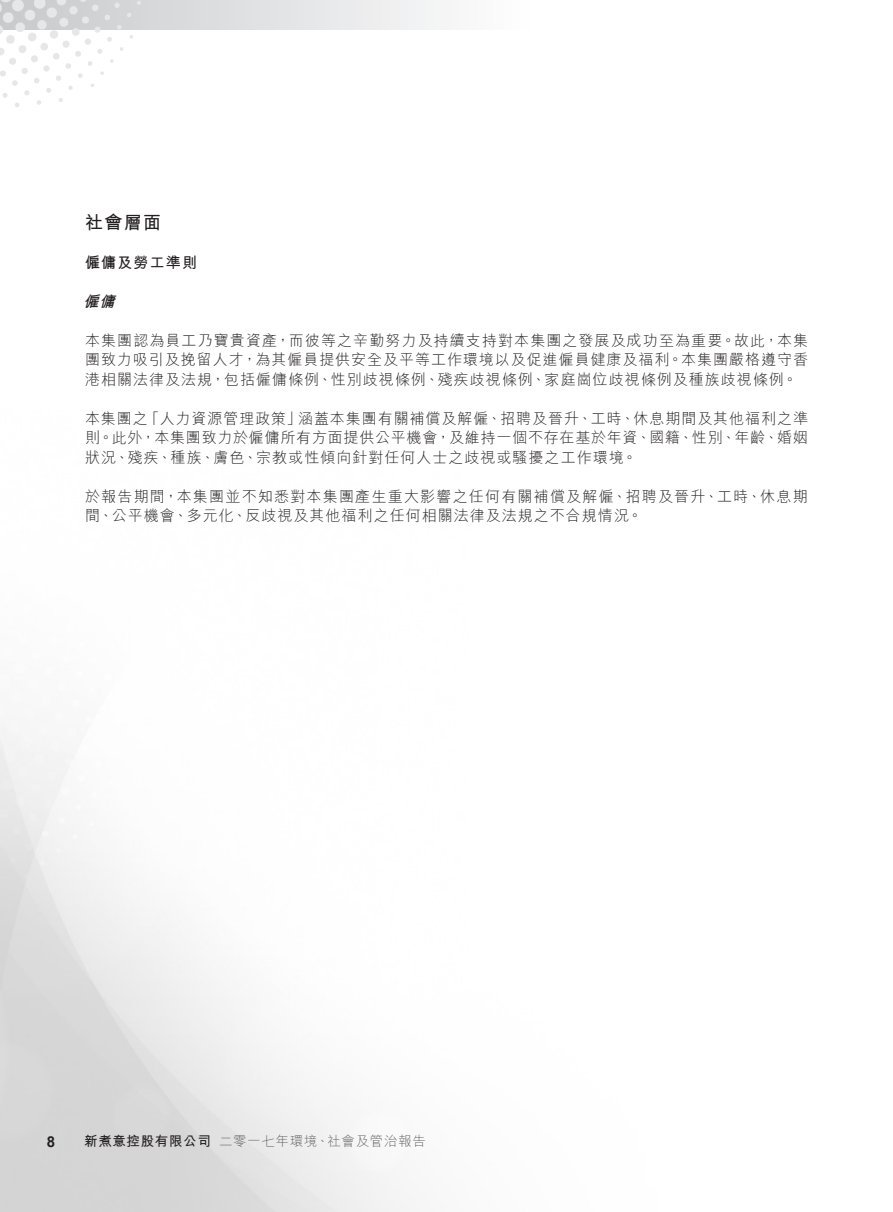
<style>
.page{position:relative;width:893px;height:1212px;background:#fff}
.page>*{position:absolute;margin:0;border:0;box-sizing:border-box;transform-origin:0 0}
.Heading_1{font:700 18px "M Hei HK";color:#231f20}
.Body_Text{font:300 15px/19.5px "M Hei HK";letter-spacing:.07em;color:#231f20;text-align:justify}
.Heading_2{font:700 15px "M Hei HK";letter-spacing:.08em;color:#231f20}
.Heading_3{font:italic 700 15px "M Hei HK";color:#231f20}
.t1{font:700 15px "Arial";color:#231f20}
.t2{font:300 13.5px "M Hei HK";letter-spacing:.05em;color:#636366}
.s1{font-weight:700;color:#231f20}
</style>
<div class="page">
<svg style="left:141px;top:0;width:301px;height:30px"></svg>
<svg style="left:0;top:0;width:141px;height:107px"></svg>
<p class="Heading_1" style="left:85px;top:209px;width:78px">社會層面</p>
<p class="Heading_2" style="left:85px;top:251px;width:114px">僱傭及勞工準則</p>
<p class="Heading_3" style="left:83px;top:290px;width:38px">僱傭</p>
<p class="Body_Text" style="left:85px;top:330px;width:725px">本集團認為員工乃寶貴資產，而彼等之辛勤努力及持續支持對本集團之發展及成功至為重要。故此，本集團致力吸引及挽留人才，為其僱員提供安全及平等工作環境以及促進僱員健康及福利。本集團嚴格遵守香港相關法律及法規，包括僱傭條例、性別歧視條例、殘疾歧視條例、家庭崗位歧視條例及種族歧視條例。</p>
<p class="Body_Text" style="left:85px;top:408px;width:724px">本集團之「人力資源管理政策」涵蓋本集團有關補償及解僱、招聘及晉升、工時、休息期間及其他福利之準則。此外，本集團致力於僱傭所有方面提供公平機會，及維持一個不存在基於年資、國籍、性別、年齡、婚姻狀況、殘疾、種族、膚色、宗教或性傾向針對任何人士之歧視或騷擾之工作環境。</p>
<p class="Body_Text" style="left:85px;top:486px;width:724px">於報告期間，本集團並不知悉對本集團產生重大影響之任何有關補償及解僱、招聘及晉升、工時、休息期間、公平機會、多元化、反歧視及其他福利之任何相關法律及法規之不合規情況。</p>
<p class="t1" style="left:47px;top:1132px;width:10px">8</p>
<p class="t2" style="left:84px;top:1134px;width:343px"><span class="s1">新煮意控股有限公司</span> 二零一七年環境、社會及管治報告</p>
</div>
